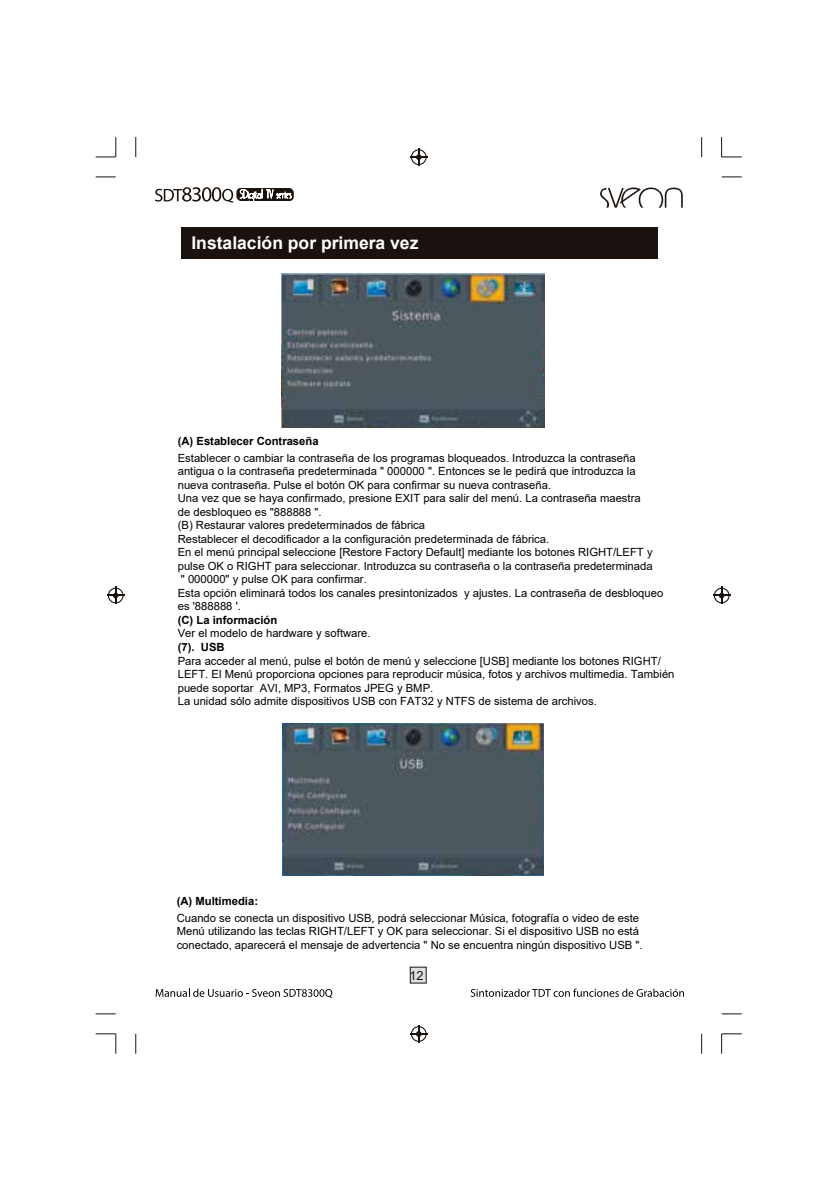
<style>
.page{position:relative;width:840px;height:1190px;background:#fff}
.page>*{position:absolute;margin:0;border:0;box-sizing:border-box;transform-origin:0 0}
.t1{font:700 17.6px "Arial";color:#fff}
.t2{font:12.6px "Arial";color:#1a120e}
.t3{font:11.2px/13.6px "Arial";color:#020102}
.t4{font:700 11.2px "Arial";color:#020102}
</style>
<div class="page">
<svg style="left:236px;top:188px;width:57px;height:12px"></svg>
<svg style="left:240px;top:189px;width:52px;height:12px"></svg>
<svg style="left:155px;top:187px;width:78px;height:16px"></svg>
<svg style="left:600px;top:187px;width:83px;height:21px"></svg>
<svg style="left:156px;top:989px;width:176px;height:9px"></svg>
<svg style="left:471px;top:989px;width:213px;height:8px"></svg>
<svg style="left:701px;top:1034px;width:1px;height:20px"></svg>
<svg style="left:722px;top:1014px;width:20px;height:1px"></svg>
<svg style="left:721px;top:1033px;width:21px;height:21px"></svg>
<svg style="left:701px;top:137px;width:1px;height:20px"></svg>
<svg style="left:722px;top:177px;width:20px;height:1px"></svg>
<svg style="left:721px;top:137px;width:21px;height:21px"></svg>
<svg style="left:135px;top:1034px;width:1px;height:20px"></svg>
<svg style="left:96px;top:1014px;width:20px;height:1px"></svg>
<svg style="left:96px;top:1033px;width:20px;height:21px"></svg>
<svg style="left:135px;top:137px;width:1px;height:20px"></svg>
<svg style="left:96px;top:177px;width:20px;height:1px"></svg>
<svg style="left:96px;top:137px;width:20px;height:21px"></svg>
<svg style="left:410px;top:148px;width:18px;height:18px"></svg>
<svg style="left:410px;top:1025px;width:18px;height:18px"></svg>
<svg style="left:107px;top:586px;width:18px;height:18px"></svg>
<svg style="left:713px;top:586px;width:18px;height:18px"></svg>
<div style="left:181px;top:227px;width:477px;height:31px;background:#1a120e"></div>
<div style="left:410px;top:967px;width:16px;height:16px;background:#e0dfdf"></div>
<div style="left:410px;top:967px;width:16px;height:16px;border:1px solid #1a120e"></div>
<img style="left:282px;top:274px;width:263px;height:154px">
<img style="left:282px;top:723px;width:262px;height:153px">
<h1 class="t1" style="left:191px;top:230px;width:229px">Instalación por primera vez</h1>
<p class="t4" style="left:178px;top:433px;width:142px">(A) Establecer Contraseña</p>
<p class="t3" style="left:178px;top:451px;width:487px">Establecer o cambiar la contraseña de los programas bloqueados. Introduzca la contraseña antigua o la contraseña predeterminada " 000000 ". Entonces se le pedirá que introduzca la nueva contraseña. Pulse el botón OK para confirmar su nueva contraseña.<br>Una vez que se haya confirmado, presione EXIT para salir del menú. La contraseña maestra<br>de desbloqueo es "888888 ".<br>(B) Restaurar valores predeterminados de fábrica<br>Restablecer el decodificador a la configuración predeterminada de fábrica.<br>En el menú principal seleccione [Restore Factory Default] mediante los botones RIGHT/LEFT y pulse OK o RIGHT para seleccionar. Introduzca su contraseña o la contraseña predeterminada<br>" 000000" y pulse OK para confirmar.<br>Esta opción eliminará todos los canales presintonizados y ajustes. La contraseña de desbloqueo es '888888 '.</p>
<p class="t4" style="left:178px;top:612px;width:101px">(C) La información</p>
<p class="t3" style="left:178px;top:627px;width:194px">Ver el modelo de hardware y software.</p>
<p class="t4" style="left:178px;top:639px;width:48px">(7). USB</p>
<p class="t3" style="left:178px;top:654px;width:498px">Para acceder al menú, pulse el botón de menú y seleccione [USB] mediante los botones RIGHT/ LEFT. El Menú proporciona opciones para reproducir música, fotos y archivos multimedia. También puede soportar AVI, MP3, Formatos JPEG y BMP.<br>La unidad sólo admite dispositivos USB con FAT32 y NTFS de sistema de archivos.</p>
<p class="t4" style="left:177px;top:893px;width:83px">(A) Multimedia:</p>
<p class="t3" style="left:177px;top:911px;width:468px">Cuando se conecta un dispositivo USB, podrá seleccionar Música, fotografía o video de este<br>Menú utilizando las teclas RIGHT/LEFT y OK para seleccionar. Si el dispositivo USB no está conectado, aparecerá el mensaje de advertencia " No se encuentra ningún dispositivo USB ".</p>
<p class="t2" style="left:409px;top:967px;width:16px">12</p>
</div>
